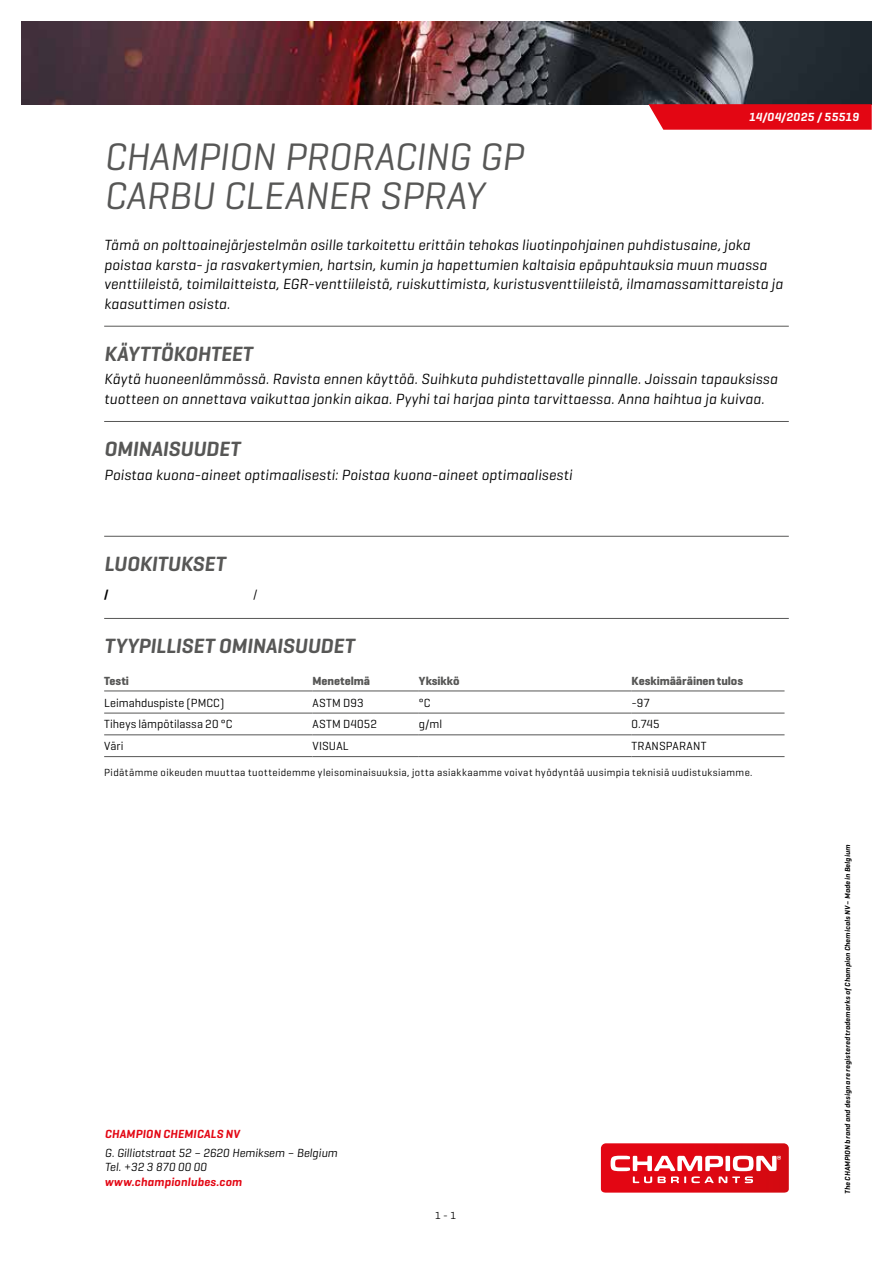
<style>
.page{position:relative;width:893px;height:1263px;background:#fff}
.page>*{position:absolute;margin:0;border:0;box-sizing:border-box;transform-origin:0 0}
.t1{font:italic 39px/39px "Geogrotesque";letter-spacing:-.005em;color:#575756}
.t2{font:italic 600 21px "Geogrotesque";color:#575756}
.t3{font:italic 15px/19.5px "Geogrotesque";letter-spacing:.01em;color:#000}
.t4{font:12px "Geogrotesque";letter-spacing:.01em;color:#000}
.t5{font:italic 12px/14.4px "Geogrotesque";color:#000}
.t6{font:italic 600 12px "Geogrotesque";letter-spacing:.015em;color:#e30613}
.t7{font:700 12px "Geogrotesque";letter-spacing:-.005em;color:#575756}
.t8{font:italic 600 12px "Geogrotesque";letter-spacing:.025em;color:#fff}
.t9{font:600 12px "Geogrotesque";color:#000}
.t10{font:10.5px "Geogrotesque";letter-spacing:.035em;color:#000}
.t11{font:italic 600 7.5px "Geogrotesque";letter-spacing:.025em;color:#000}
</style>
<div class="page">
<svg style="left:601px;top:1143px;width:188px;height:49px;background:#e43740"></svg>
<img style="left:21px;top:21px;width:851px;height:83px">
<svg style="left:648px;top:104px;width:224px;height:26px;background:#e3121e"></svg>
<hr style="left:104px;top:326px;width:685px;height:1px;background:#575756">
<hr style="left:104px;top:421px;width:685px;height:1px;background:#575756">
<hr style="left:104px;top:536px;width:685px;height:1px;background:#575756">
<hr style="left:104px;top:618px;width:685px;height:1px;background:#575756">
<hr style="left:104px;top:690px;width:209px;height:1px;background:#575756">
<hr style="left:313px;top:690px;width:106px;height:1px;background:#575756">
<hr style="left:419px;top:690px;width:212px;height:1px;background:#575756">
<hr style="left:631px;top:690px;width:153px;height:1px;background:#575756">
<hr style="left:104px;top:713px;width:209px;height:1px;background:#575756">
<hr style="left:313px;top:713px;width:106px;height:1px;background:#575756">
<hr style="left:419px;top:713px;width:212px;height:1px;background:#575756">
<hr style="left:631px;top:713px;width:153px;height:1px;background:#575756">
<hr style="left:104px;top:734px;width:209px;height:1px;background:#575756">
<hr style="left:313px;top:734px;width:106px;height:1px;background:#575756">
<hr style="left:419px;top:734px;width:212px;height:1px;background:#575756">
<hr style="left:631px;top:734px;width:153px;height:1px;background:#575756">
<hr style="left:104px;top:756px;width:209px;height:1px;background:#575756">
<hr style="left:313px;top:756px;width:106px;height:1px;background:#575756">
<hr style="left:419px;top:756px;width:212px;height:1px;background:#575756">
<hr style="left:631px;top:756px;width:153px;height:1px;background:#575756">
<p class="t8" style="left:749px;top:110px;width:112px">14/04/2025 / 55519</p>
<h1 class="t1" style="left:104px;top:136px;width:421px">CHAMPION PRORACING GP<br>CARBU CLEANER SPRAY</h1>
<p class="t3" style="left:104px;top:235px;width:680px">Tämä on polttoainejärjestelmän osille tarkoitettu erittäin tehokas liuotinpohjainen puhdistusaine, joka poistaa karsta- ja rasvakertymien, hartsin, kumin ja hapettumien kaltaisia epäpuhtauksia muun muassa venttiileistä, toimilaitteista, EGR-venttiileistä, ruiskuttimista, kuristusventtiileistä, ilmamassamittareista ja kaasuttimen osista.</p>
<h2 class="t2" style="left:104px;top:340px;width:150px">KÄYTTÖKOHTEET</h2>
<p class="t3" style="left:104px;top:369px;width:675px">Käytä huoneenlämmössä. Ravista ennen käyttöä. Suihkuta puhdistettavalle pinnalle. Joissain tapauksissa tuotteen on annettava vaikuttaa jonkin aikaa. Pyyhi tai harjaa pinta tarvittaessa. Anna haihtua ja kuivaa.</p>
<h2 class="t2" style="left:104px;top:436px;width:137px">OMINAISUUDET</h2>
<p class="t3" style="left:104px;top:464px;width:469px">Poistaa kuona-aineet optimaalisesti: Poistaa kuona-aineet optimaalisesti</p>
<h2 class="t2" style="left:104px;top:550px;width:123px">LUOKITUKSET</h2>
<p class="t9" style="left:104px;top:587px;width:6px">/</p>
<p class="t4" style="left:253px;top:587px;width:6px">/</p>
<h2 class="t2" style="left:104px;top:633px;width:252px">TYYPILLISET OMINAISUUDET</h2>
<p class="t7" style="left:104px;top:673px;width:26px">Testi</p>
<p class="t7" style="left:313px;top:673px;width:59px">Menetelmä</p>
<p class="t7" style="left:419px;top:673px;width:42px">Yksikkö</p>
<p class="t7" style="left:631px;top:673px;width:113px">Keskimääräinen tulos</p>
<p class="t4" style="left:104px;top:695px;width:122px">Leimahduspiste (PMCC)</p>
<p class="t4" style="left:313px;top:695px;width:53px">ASTM D93</p>
<p class="t4" style="left:419px;top:695px;width:13px">°C</p>
<p class="t4" style="left:631px;top:695px;width:20px">-97</p>
<p class="t4" style="left:104px;top:717px;width:130px">Tiheys lämpötilassa 20 °C</p>
<p class="t4" style="left:313px;top:717px;width:66px">ASTM D4052</p>
<p class="t4" style="left:419px;top:717px;width:25px">g/ml</p>
<p class="t4" style="left:631px;top:717px;width:30px">0.745</p>
<p class="t4" style="left:104px;top:739px;width:21px">Väri</p>
<p class="t4" style="left:313px;top:739px;width:38px">VISUAL</p>
<p class="t4" style="left:631px;top:739px;width:77px">TRANSPARANT</p>
<p class="t10" style="left:104px;top:766px;width:650px">Pidätämme oikeuden muuttaa tuotteidemme yleisominaisuuksia, jotta asiakkaamme voivat hyödyntää uusimpia teknisiä uudistuksiamme.</p>
<p class="t6" style="left:105px;top:1126px;width:136px">CHAMPION CHEMICALS NV</p>
<p class="t5" style="left:105px;top:1145px;width:234px">G. Gilliotstraat 52 – 2620 Hemiksem – Belgium<br>Tel. +32 3 870 00 00</p>
<p class="t6" style="left:105px;top:1174px;width:139px">www.championlubes.com</p>
<p class="t10" style="left:435px;top:1209px;width:23px">1 - 1</p>
<p class="t11" style="left:843px;top:1194px;width:351px;rotate:-90deg">The CHAMPION brand and design are registered trademarks of Champion Chemicals NV – Made in Belgium</p>
</div>
